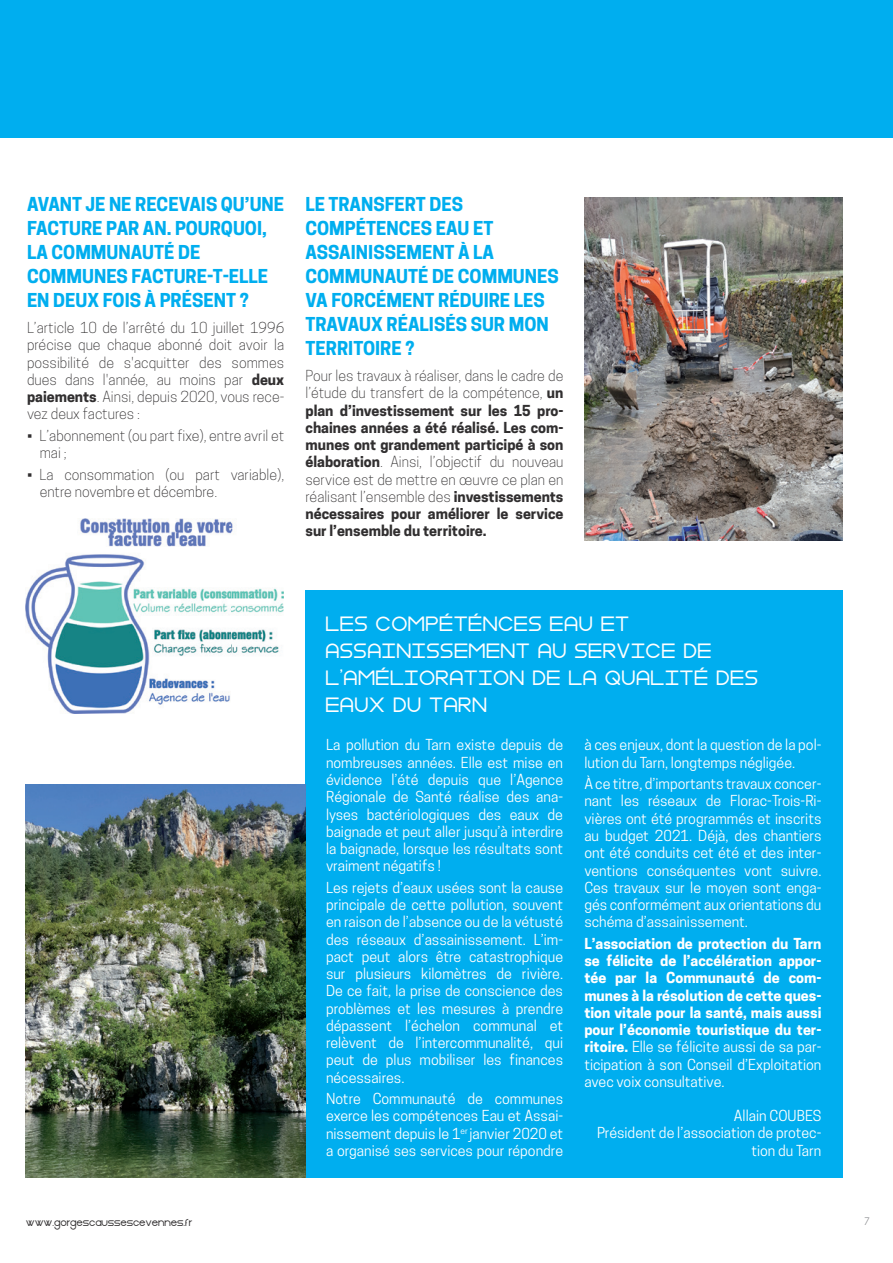
<style>
.page{position:relative;width:893px;height:1263px;background:#fff}
.page>*{position:absolute;margin:0;border:0;box-sizing:border-box;transform-origin:0 0}
.t1{font:900 28.8px/27px "Gasalt";color:#fff}
.t2{font:700 18px/24px "Cooper Hewitt";color:#00aeef}
.t3{font:14.25px/17.2px "Cooper Hewitt";color:#fff;text-align:justify}
.t4{font:700 14.25px/17.2px "Cooper Hewitt";color:#312f30;text-align:justify}
.t5{font:300 14.25px/17.2px "Cooper Hewitt";color:#312f30}
.t6{font:700 14.25px/17.2px "Cooper Hewitt";color:#fff;text-align:justify}
.t7{font:900 14.25px "Gasalt";color:#312f30}
.t8{font:14.25px "Gasalt";color:#808285}
.s1{font-weight:700}
.s2{font-weight:300}
.s3{font-weight:400}
</style>
<div class="page">
<div style="left:0;top:0;width:893px;height:137px;background:#00aeef"></div>
<img style="left:26px;top:519px;width:257px;height:194px">
<img style="left:585px;top:198px;width:258px;height:342px">
<div style="left:305px;top:590px;width:538px;height:588px;background:#00aeef"></div>
<img style="left:26px;top:784px;width:279px;height:394px">
<p class="t2" style="left:27px;top:193px;width:259px">AVANT JE NE RECEVAIS QU’UNE<br>FACTURE PAR AN. POURQUOI,<br>LA COMMUNAUTÉ DE<br>COMMUNES FACTURE-T-ELLE<br>EN DEUX FOIS À PRÉSENT ?</p>
<p class="t5" style="left:27px;top:319px;width:259px;text-align:justify">L’article 10 de l’arrêté du 10 juillet 1996 précise que chaque abonné doit avoir la possibilité de s'acquitter des sommes dues dans l'année, au moins par <span class="s1">deux paiements</span>. Ainsi, depuis 2020, vous rece&shy;vez deux factures :</p>
<p class="t5" style="left:40px;top:427px;width:246px;text-indent:-13px">• L’abonnement (ou part fixe), entre avril et mai ;</p>
<p class="t5" style="left:40px;top:466px;width:246px;text-indent:-13px">• La consommation (ou part variable), entre novembre et décembre.</p>
<p class="t2" style="left:305px;top:193px;width:255px">LE TRANSFERT DES<br>COMPÉTENCES EAU ET<br>ASSAINISSEMENT À LA<br>COMMUNAUTÉ DE COMMUNES<br>VA FORCÉMENT RÉDUIRE LES<br>TRAVAUX RÉALISÉS SUR MON<br>TERRITOIRE ?</p>
<p class="t4" style="left:305px;top:367px;width:259px"><span class="s2">Pour les travaux à réaliser, dans le cadre de l’étude du transfert de la compétence,</span> un plan d’investissement sur les 15 pro&shy;chaines années a été réalisé. Les com&shy;munes ont grandement participé à son élaboration<span class="s2">. Ainsi, l’objectif du nouveau service est de mettre en œuvre ce plan en réalisant l’ensemble des</span> investissements nécessaires pour améliorer le service sur l’ensemble du territoire.</p>
<h1 class="t1" style="left:326px;top:611px;width:435px">LES COMPÉTÉNCES EAU ET<br>ASSAINISSEMENT AU SERVICE DE<br>L'AMÉLIORATION DE LA QUALITÉ DES<br>EAUX DU TARN</h1>
<p class="t3" style="left:326px;top:736px;width:239px">La pollution du Tarn existe depuis de nombreuses années. Elle est mise en évidence l’été depuis que l’Agence Régionale de Santé réalise des ana&shy;lyses bactériologiques des eaux de baignade et peut aller jusqu’à interdire la baignade, lorsque les résultats sont vraiment négatifs !</p>
<p class="t3" style="left:326px;top:879px;width:239px">Les rejets d’eaux usées sont la cause principale de cette pollution, souvent en raison de l’absence ou de la vétusté des réseaux d’assainissement. L’im&shy;pact peut alors être catastrophique sur plusieurs kilomètres de rivière.<br>De ce fait, la prise de conscience des problèmes et les mesures à prendre dépassent l’échelon communal et relèvent de l’intercommunalité, qui peut de plus mobiliser les finances nécessaires.</p>
<p class="t3" style="left:326px;top:1090px;width:239px">Notre Communauté de communes exerce les compétences Eau et Assai&shy;nissement depuis le 1<sup>er</sup> janvier 2020 et a organisé ses services pour répondre</p>
<p class="t3" style="left:584px;top:736px;width:239px">à ces enjeux, dont la question de la pol&shy;lution du Tarn, longtemps négligée.</p>
<p class="t3" style="left:584px;top:775px;width:239px">À ce titre, d’importants travaux concer&shy;nant les réseaux de Florac-Trois-Ri&shy;vières ont été programmés et inscrits au budget 2021. Déjà, des chantiers ont été conduits cet été et des inter&shy;ventions conséquentes vont suivre.<br>Ces travaux sur le moyen sont enga&shy;gés conformément aux orientations du schéma d’assainissement.</p>
<p class="t6" style="left:584px;top:935px;width:239px">L’association de protection du Tarn se félicite de l’accélération appor&shy;tée par la Communauté de com&shy;munes à la résolution de cette ques&shy;tion vitale pour la santé, mais aussi pour l’économie touristique du ter&shy;ritoire. <span class="s3">Elle se félicite aussi de sa par&shy;ticipation à son Conseil d’Exploitation avec voix consultative.</span></p>
<p class="t3" style="left:597px;top:1107px;width:226px;text-align:right">Allain COUBES<br>Président de l’association de protec&shy;tion du Tarn</p>
<p class="t7" style="left:26px;top:1216px;width:168px">www.gorgescaussescevennes.fr</p>
<p class="t8" style="left:865px;top:1215px;width:7px">7</p>
</div>
